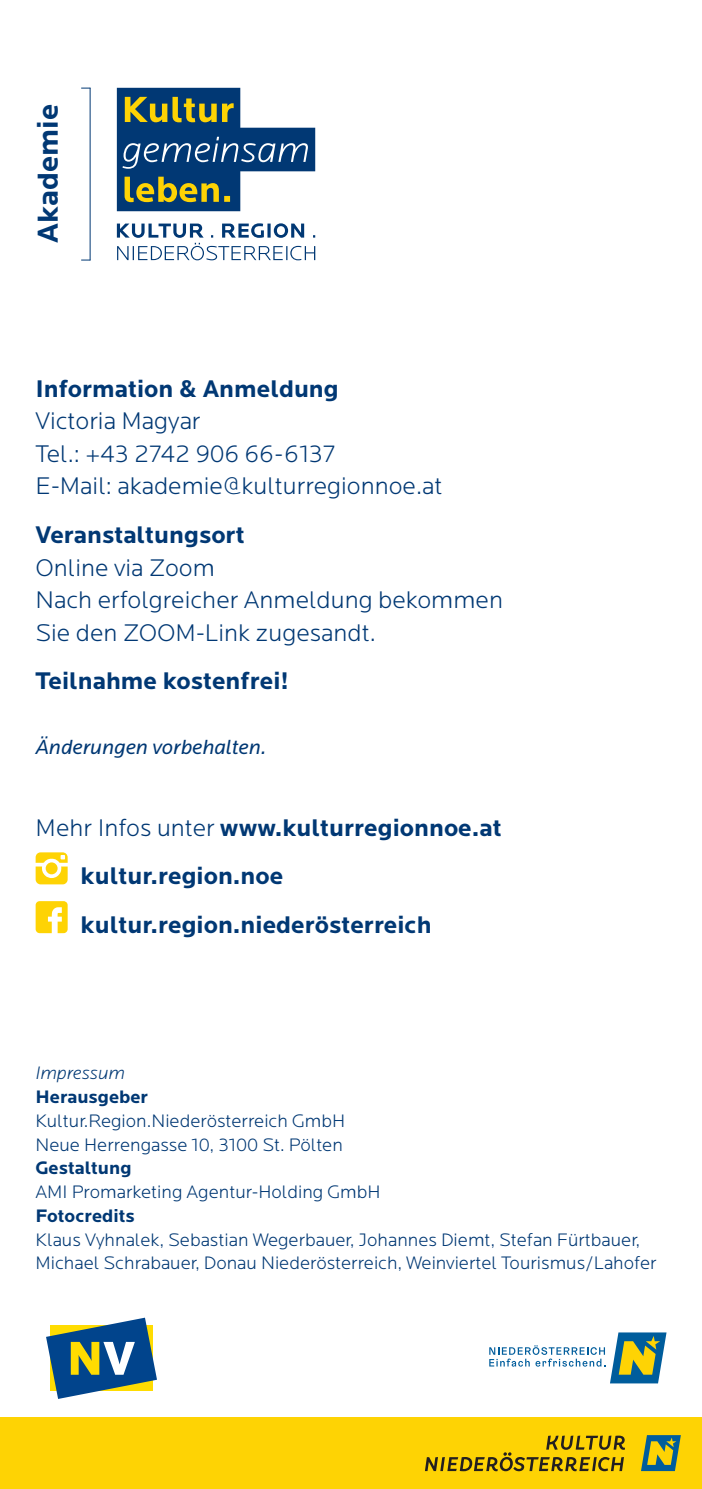
<style>
.page{position:relative;width:702px;height:1489px;background:#fff}
.page>*{position:absolute;margin:0;border:0;box-sizing:border-box;transform-origin:0 0}
.t1{font:700 30px "Locator";color:#013874}
.t2{font:300 25px/32.5px "Locator";color:#013874}
.t3{font:700 25px/48.8px "Locator";color:#013874}
.t4{font:italic 21.25px "Locator";color:#013874}
.t5{font:300 18.75px/23.8px "Locator";color:#013874}
.t6{font:700 18.75px "Locator";color:#013874}
.t7{font:italic 300 18.75px "Locator";color:#013874}
.s1{font-weight:300}
</style>
<div class="page">
<svg style="left:117px;top:88px;width:198px;height:123px"></svg>
<svg style="left:117px;top:223px;width:198px;height:37px"></svg>
<hr style="left:90px;top:88px;width:1px;height:172px;background:#013874">
<svg style="left:36px;top:852px;width:32px;height:32px"></svg>
<div style="left:46px;top:862px;width:12px;height:12px;background:#fed304;border-radius:50%"></div>
<svg style="left:36px;top:901px;width:32px;height:32px"></svg>
<div style="left:0;top:1416px;width:702px;height:72px;background:#fed304"></div>
<svg style="left:641px;top:1435px;width:39px;height:35px"></svg>
<svg style="left:425px;top:1435px;width:200px;height:35px"></svg>
<svg style="left:46px;top:1317px;width:111px;height:81px"></svg>
<svg style="left:489px;top:1332px;width:177px;height:51px"></svg>
<h1 class="t1" style="left:30px;top:243px;width:140px;rotate:-90deg">Akademie</h1>
<h2 class="t3" style="left:35px;top:364px;width:305px">Information &amp; Anmeldung</h2>
<h2 class="t2" style="left:35px;top:404px;width:408px">Victoria Magyar<br>Tel.: +43 2742 906 66-6137<br>E-Mail: akademie@kulturregionnoe.at</h2>
<h2 class="t3" style="left:35px;top:511px;width:211px">Veranstaltungsort</h2>
<h2 class="t2" style="left:35px;top:551px;width:469px">Online via Zoom<br>Nach erfolgreicher Anmeldung bekommen<br>Sie den ZOOM-Link zugesandt.</h2>
<h2 class="t3" style="left:35px;top:657px;width:255px">Teilnahme kostenfrei!</h2>
<p class="t4" style="left:35px;top:735px;width:232px">Änderungen vorbehalten.</p>
<h2 class="t3" style="left:81px;top:803px;width:422px;text-indent:-45px"><span class="s1">Mehr Infos unter</span> www.kulturregionnoe.at kultur.region.noe kultur.region.niederösterreich</h2>
<p class="t7" style="left:35px;top:1062px;width:91px">Impressum</p>
<p class="t6" style="left:35px;top:1085px;width:114px">Herausgeber</p>
<p class="t5" style="left:35px;top:1108px;width:311px">Kultur.Region.Niederösterreich GmbH<br>Neue Herrengasse 10, 3100 St. Pölten</p>
<p class="t6" style="left:35px;top:1157px;width:98px">Gestaltung</p>
<p class="t5" style="left:35px;top:1179px;width:347px">AMI Promarketing Agentur-Holding GmbH</p>
<p class="t6" style="left:35px;top:1204px;width:101px">Fotocredits</p>
<p class="t5" style="left:35px;top:1227px;width:622px">Klaus Vyhnalek, Sebastian Wegerbauer, Johannes Diemt, Stefan Fürtbauer,<br>Michael Schrabauer, Donau Niederösterreich, Weinviertel Tourismus/Lahofer</p>
</div>
